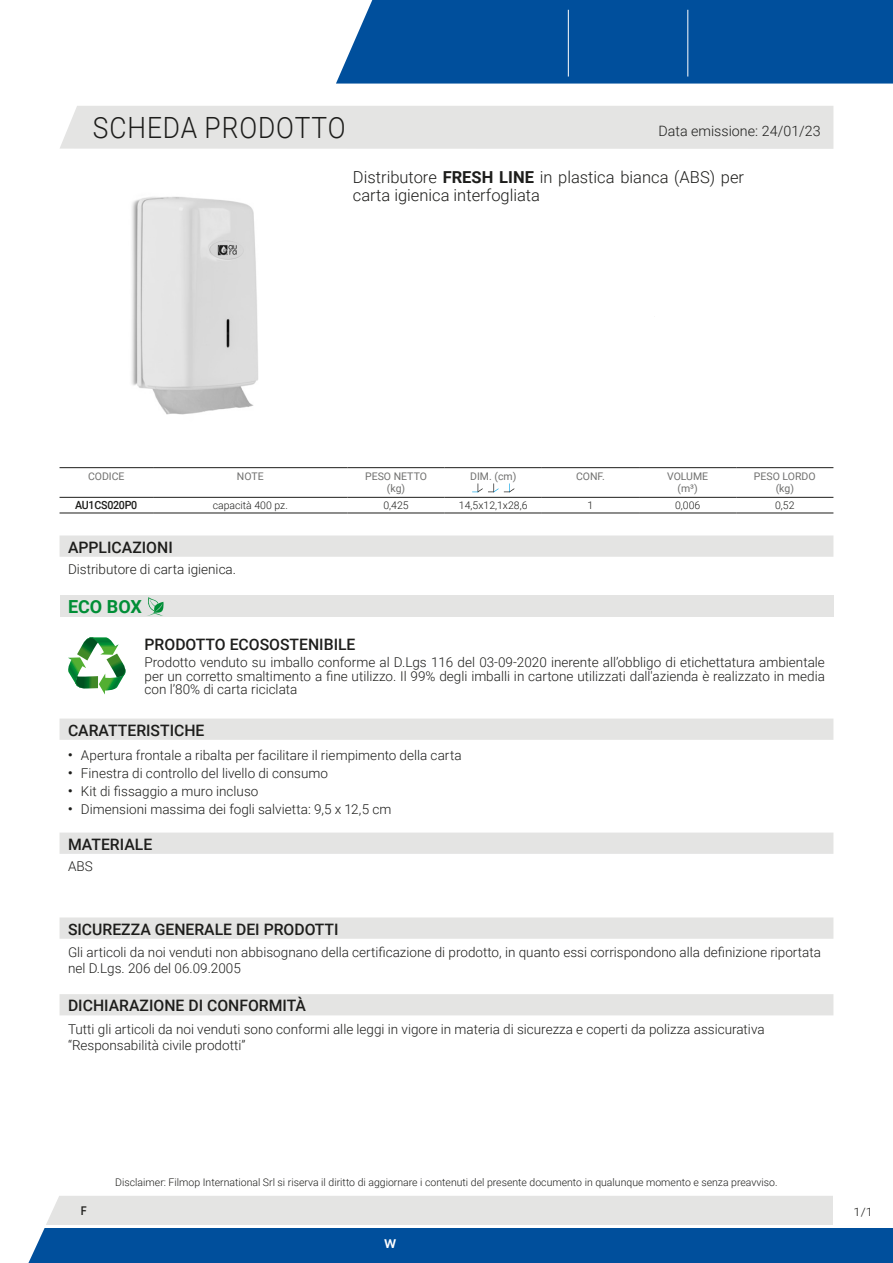
<style>
.page{position:relative;width:893px;height:1263px;background:#fff}
.page>*{position:absolute;margin:0;border:0;box-sizing:border-box;transform-origin:0 0}
.t1{font:300 29.25px "Roboto";letter-spacing:.035em;color:#1d1d1b;scale:.9 1}
.t2{font:700 18px "Roboto";color:#008e36}
.t3{font:300 16.5px/18px "Roboto";color:#1d1d1b}
.t4{font:500 16.5px "Roboto";color:#fff}
.t5{font:500 15.75px "Roboto";color:#1d1d1b}
.t6{font:300 14.25px "Roboto";color:#1d1d1b}
.t7{font:300 13.5px/13.5px "Roboto";color:#1d1d1b}
.t8{font:500 12px "Roboto";color:#1d1d1b;scale:.9 1}
.t9{font:300 11.55px "Roboto";color:#1d1d1b;scale:1.11 1}
.t10{font:500 11.25px "Roboto";letter-spacing:-.025em;color:#1d1d1b;scale:.95 1}
.t11{font:300 10.5px "Roboto";color:#1d1d1b}
.t12{font:10.5px/12px "Roboto";color:#70706f;text-align:center}
.s1{font-weight:700}
</style>
<div class="page">
<svg style="left:28px;top:1196px;width:865px;height:67px;background:#6793bc"></svg>
<div style="left:60px;top:106px;width:773px;height:43px;background:#e4e4e3"></div>
<div style="left:336px;top:0;width:557px;height:84px;background:#004f9c"></div>
<hr style="left:568px;top:10px;width:1px;height:67px;background:#fff">
<hr style="left:688px;top:10px;width:1px;height:67px;background:#fff">
<img style="left:131px;top:196px;width:127px;height:219px">
<hr style="left:60px;top:467px;width:93px;height:1px;background:#1d1d1b">
<hr style="left:60px;top:497px;width:93px;height:1px;background:#1d1d1b">
<hr style="left:153px;top:467px;width:194px;height:1px;background:#1d1d1b">
<hr style="left:153px;top:497px;width:194px;height:1px;background:#1d1d1b">
<hr style="left:347px;top:467px;width:98px;height:1px;background:#1d1d1b">
<hr style="left:347px;top:497px;width:98px;height:1px;background:#1d1d1b">
<hr style="left:445px;top:467px;width:97px;height:1px;background:#1d1d1b">
<hr style="left:445px;top:497px;width:97px;height:1px;background:#1d1d1b">
<hr style="left:542px;top:467px;width:97px;height:1px;background:#1d1d1b">
<hr style="left:542px;top:497px;width:97px;height:1px;background:#1d1d1b">
<hr style="left:639px;top:467px;width:97px;height:1px;background:#1d1d1b">
<hr style="left:639px;top:497px;width:97px;height:1px;background:#1d1d1b">
<hr style="left:736px;top:467px;width:97px;height:1px;background:#1d1d1b">
<hr style="left:736px;top:497px;width:97px;height:1px;background:#1d1d1b">
<hr style="left:60px;top:513px;width:93px;height:1px;background:#1d1d1b">
<hr style="left:153px;top:513px;width:194px;height:1px;background:#1d1d1b">
<hr style="left:347px;top:513px;width:98px;height:1px;background:#1d1d1b">
<hr style="left:445px;top:513px;width:97px;height:1px;background:#1d1d1b">
<hr style="left:542px;top:513px;width:97px;height:1px;background:#1d1d1b">
<hr style="left:639px;top:513px;width:97px;height:1px;background:#1d1d1b">
<hr style="left:736px;top:513px;width:97px;height:1px;background:#1d1d1b">
<svg style="left:472px;top:483px;width:42px;height:10px"></svg>
<div style="left:60px;top:535px;width:773px;height:22px;background:#e4e4e3"></div>
<div style="left:60px;top:596px;width:773px;height:21px;background:#e4e4e3"></div>
<svg style="left:147px;top:597px;width:17px;height:19px"></svg>
<svg style="left:68px;top:637px;width:58px;height:57px"></svg>
<div style="left:60px;top:718px;width:773px;height:22px;background:#e4e4e3"></div>
<div style="left:60px;top:832px;width:773px;height:22px;background:#e4e4e3"></div>
<div style="left:60px;top:917px;width:773px;height:22px;background:#e4e4e3"></div>
<div style="left:60px;top:994px;width:773px;height:21px;background:#e4e4e3"></div>
<hr style="left:45px;top:1225px;width:848px;height:2px;background:#fff">
<div style="left:833px;top:1196px;width:60px;height:31px;background:#fff"></div>
<h1 class="t1" style="left:93px;top:107px;width:282px">SCHEDA PRODOTTO</h1>
<p class="t6" style="left:658px;top:121px;width:164px">Data emissione: 24/01/23</p>
<p class="t3" style="left:353px;top:167px;width:393px">Distributore <span class="s1">FRESH LINE</span> in plastica bianca (ABS) per carta igienica interfogliata</p>
<p class="t12" style="left:88px;top:470px;width:38px">CODICE</p>
<p class="t12" style="left:237px;top:470px;width:28px">NOTE</p>
<p class="t12" style="left:365px;top:470px;width:63px">PESO NETTO (kg)</p>
<p class="t12" style="left:470px;top:470px;width:48px">DIM. (cm)</p>
<p class="t12" style="left:576px;top:470px;width:30px">CONF.</p>
<p class="t12" style="left:667px;top:470px;width:43px">VOLUME (m³)</p>
<p class="t12" style="left:754px;top:470px;width:63px">PESO LORDO (kg)</p>
<p class="t10" style="left:75px;top:497px;width:67px">AU1CS020P0</p>
<p class="t11" style="left:213px;top:498px;width:77px">capacità 400 pz.</p>
<p class="t11" style="left:383px;top:498px;width:27px">0,425</p>
<p class="t11" style="left:459px;top:498px;width:70px">14,5x12,1x28,6</p>
<p class="t11" style="left:588px;top:498px;width:7px">1</p>
<p class="t11" style="left:675px;top:498px;width:27px">0,006</p>
<p class="t11" style="left:775px;top:498px;width:21px">0,52</p>
<p class="t5" style="left:68px;top:536px;width:106px">APPLICAZIONI</p>
<p class="t7" style="left:68px;top:562px;width:170px">Distributore di carta igienica.</p>
<h2 class="t2" style="left:68px;top:594px;width:75px">ECO BOX</h2>
<p class="t5" style="left:145px;top:633px;width:212px">PRODOTTO ECOSOSTENIBILE</p>
<p class="t7" style="left:145px;top:655px;width:682px;text-align:justify">Prodotto venduto su imballo conforme al D.Lgs 116 del 03-09-2020 inerente all’obbligo di etichettatura ambientale per un corretto smaltimento a fine utilizzo. Il 99% degli imballi in cartone utilizzati dall'azienda è realizzato in media con l’80% di carta riciclata</p>
<p class="t5" style="left:68px;top:719px;width:138px">CARATTERISTICHE</p>
<p class="t7" style="left:68px;top:748px;width:395px"><sup>•</sup> Apertura frontale a ribalta per facilitare il riempimento della carta</p>
<p class="t7" style="left:68px;top:766px;width:262px"><sup>•</sup> Finestra di controllo del livello di consumo</p>
<p class="t7" style="left:68px;top:784px;width:192px"><sup>•</sup> Kit di fissaggio a muro incluso</p>
<p class="t7" style="left:68px;top:802px;width:325px"><sup>•</sup> Dimensioni massima dei fogli salvietta: 9,5 x 12,5 cm</p>
<p class="t5" style="left:68px;top:833px;width:86px">MATERIALE</p>
<p class="t7" style="left:68px;top:859px;width:26px">ABS</p>
<p class="t5" style="left:68px;top:918px;width:272px">SICUREZZA GENERALE DEI PRODOTTI</p>
<p class="t7" style="left:68px;top:944px;width:754px;line-height:16.2px">Gli articoli da noi venduti non abbisognano della certificazione di prodotto, in quanto essi corrispondono alla definizione riportata nel D.Lgs. 206 del 06.09.2005</p>
<p class="t5" style="left:68px;top:994px;width:239px">DICHIARAZIONE DI CONFORMITÀ</p>
<p class="t7" style="left:68px;top:1020px;width:698px;line-height:16.2px">Tutti gli articoli da noi venduti sono conformi alle leggi in vigore in materia di sicurezza e coperti da polizza assicurativa “Responsabilità civile prodotti”</p>
<p class="t8" style="left:81px;top:1202px;width:8px">F</p>
<p class="t11" style="left:115px;top:1175px;width:664px">Disclaimer: Filmop International Srl si riserva il diritto di aggiornare i contenuti del presente documento in qualunque momento e senza preavviso.</p>
<p class="t4" style="left:384px;top:1230px;width:14px">w</p>
<p class="t9" style="left:854px;top:1204px;width:19px">1/1</p>
</div>
